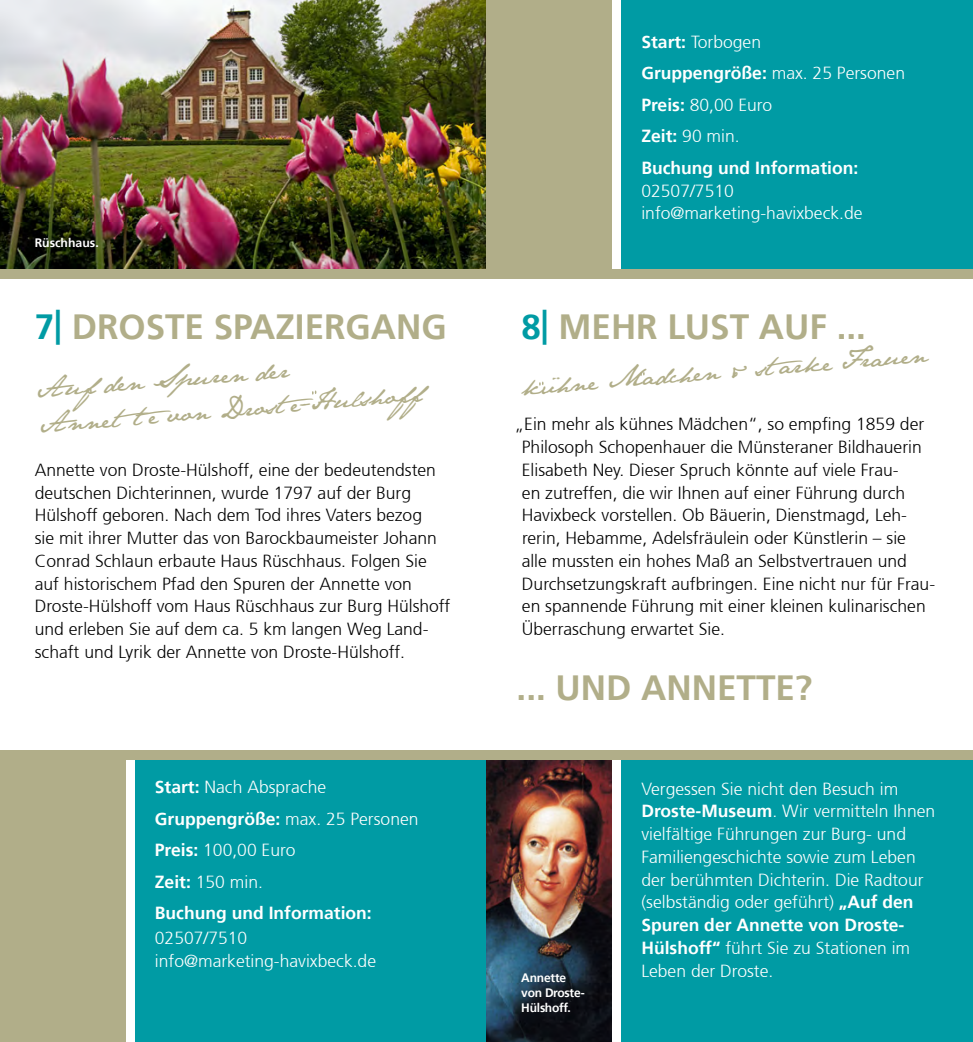
<style>
.page{position:relative;width:973px;height:1042px;background:#fff}
.page>*{position:absolute;margin:0;border:0;box-sizing:border-box;transform-origin:0 0}
.t1{font:700 35px "Frutiger 65";color:#b1ae89}
.t2{font:24.5px "Jane Austen";color:#b1ae89}
.t3{font:300 17.5px/22.8px "Frutiger 45";color:#000}
.t4{font:300 17.5px/22.8px "Frutiger 45";color:#fff}
.t5{font:700 17.5px "Frutiger 65";color:#fff}
.t6{font:700 12.25px/14.7px "Frutiger 65";letter-spacing:-.015em;color:#fff}
.s1{color:#009ba4}
.s2{font-family:"Frutiger 65";font-weight:700}
</style>
<div class="page">
<div style="left:621px;top:755px;width:351px;height:287px;background:#009ba4"></div>
<div style="left:135px;top:760px;width:351px;height:282px;background:#009ba4"></div>
<img style="left:486px;top:760px;width:125px;height:282px">
<div style="left:621px;top:0;width:351px;height:273px;background:#009ba4"></div>
<img style="left:0;top:0;width:486px;height:268px">
<svg style="left:539px;top:381px;width:4px;height:5px"></svg>
<svg style="left:640px;top:372px;width:4px;height:4px"></svg>
<svg style="left:312px;top:390px;width:4px;height:5px"></svg>
<div style="left:486px;top:0;width:125px;height:273px;background:#b1ae89"></div>
<div style="left:0;top:755px;width:125px;height:287px;background:#b1ae89"></div>
<div style="left:0;top:750px;width:972px;height:10px;background:#b1ae89"></div>
<div style="left:0;top:268px;width:972px;height:10px;background:#b1ae89"></div>
<p class="t6" style="left:35px;top:236px;width:65px">Rüschhaus.</p>
<h1 class="t1" style="left:35px;top:306px;width:413px"><span class="s1">7|</span> DROSTE SPAZIERGANG</h1>
<h2 class="t2" style="left:34px;top:376px;width:256px;rotate:-5deg">A uf den Spuren der</h2>
<h2 class="t2" style="left:37px;top:411px;width:386px;rotate:-5deg">A nnet t e von Drost e-Hulshoff</h2>
<p class="t3" style="left:35px;top:459px;width:417px">Annette von Droste-Hülshoff, eine der bedeutendsten deutschen Dichterinnen, wurde 1797 auf der Burg Hülshoff geboren. Nach dem Tod ihres Vaters bezog<br>sie mit ihrer Mutter das von Barockbaumeister Johann Conrad Schlaun erbaute Haus Rüschhaus. Folgen Sie auf historischem Pfad den Spuren der Annette von Droste-Hülshoff vom Haus Rüschhaus zur Burg Hülshoff und erleben Sie auf dem ca. 5 km langen Weg Land&shy;schaft und Lyrik der Annette von Droste-Hülshoff.</p>
<p class="t4" style="left:155px;top:772px;width:265px;line-height:31.5px"><span class="s2">Start:</span> Nach Absprache<br><span class="s2">Gruppengröße:</span> max. 25 Personen<br><span class="s2">Preis:</span> 100,00 Euro<br><span class="s2">Zeit:</span> 150 min.</p>
<p class="t5" style="left:155px;top:903px;width:218px">Buchung und Information:</p>
<p class="t4" style="left:155px;top:927px;width:223px">02507/7510 info@marketing-havixbeck.de</p>
<p class="t4" style="left:641px;top:26px;width:265px;line-height:31.5px"><span class="s2">Start:</span> Torbogen<br><span class="s2">Gruppengröße:</span> max. 25 Personen<br><span class="s2">Preis:</span> 80,00 Euro<br><span class="s2">Zeit:</span> 90 min.</p>
<p class="t5" style="left:641px;top:157px;width:218px">Buchung und Information:</p>
<p class="t4" style="left:641px;top:179px;width:223px">02507/7510 info@marketing-havixbeck.de</p>
<h1 class="t1" style="left:521px;top:306px;width:346px"><span class="s1">8|</span> MEHR LUST AUF ...</h1>
<h2 class="t2" style="left:520px;top:374px;width:408px;rotate:-5deg">kühne Madchen &amp; st arke Frauen</h2>
<p class="t3" style="left:521px;top:413px;width:415px;text-indent:-7px">„Ein mehr als kühnes Mädchen“, so empfing 1859 der Philosoph Schopenhauer die Münsteraner Bildhauerin Elisabeth Ney. Dieser Spruch könnte auf viele Frau-<br>en zutreffen, die wir Ihnen auf einer Führung durch Havixbeck vorstellen. Ob Bäuerin, Dienstmagd, Leh&shy;rerin, Hebamme, Adelsfräulein oder Künstlerin – sie alle mussten ein hohes Maß an Selbstvertrauen und Durchsetzungskraft aufbringen. Eine nicht nur für Frau&shy;en spannende Führung mit einer kleinen kulinarischen Überraschung erwartet Sie.</p>
<h1 class="t1" style="left:516px;top:667px;width:297px">... UND ANNETTE?</h1>
<p class="t6" style="left:521px;top:971px;width:65px">Annette von Droste-<br>Hülshoff.</p>
<p class="t4" style="left:641px;top:777px;width:295px">Vergessen Sie nicht den Besuch im <span class="s2">Droste-Museum</span>. Wir vermitteln Ihnen vielfältige Führungen zur Burg- und Familiengeschichte sowie zum Leben der berühmten Dichterin. Die Radtour (selbständig oder geführt) <span class="s2">„Auf den</span></p>
<p class="t5" style="left:641px;top:915px;width:264px">Spuren der Annette von Droste-</p>
<p class="t4" style="left:641px;top:937px;width:270px"><span class="s2">Hülshoff“</span> führt Sie zu Stationen im<br>Leben der Droste.</p>
</div>
